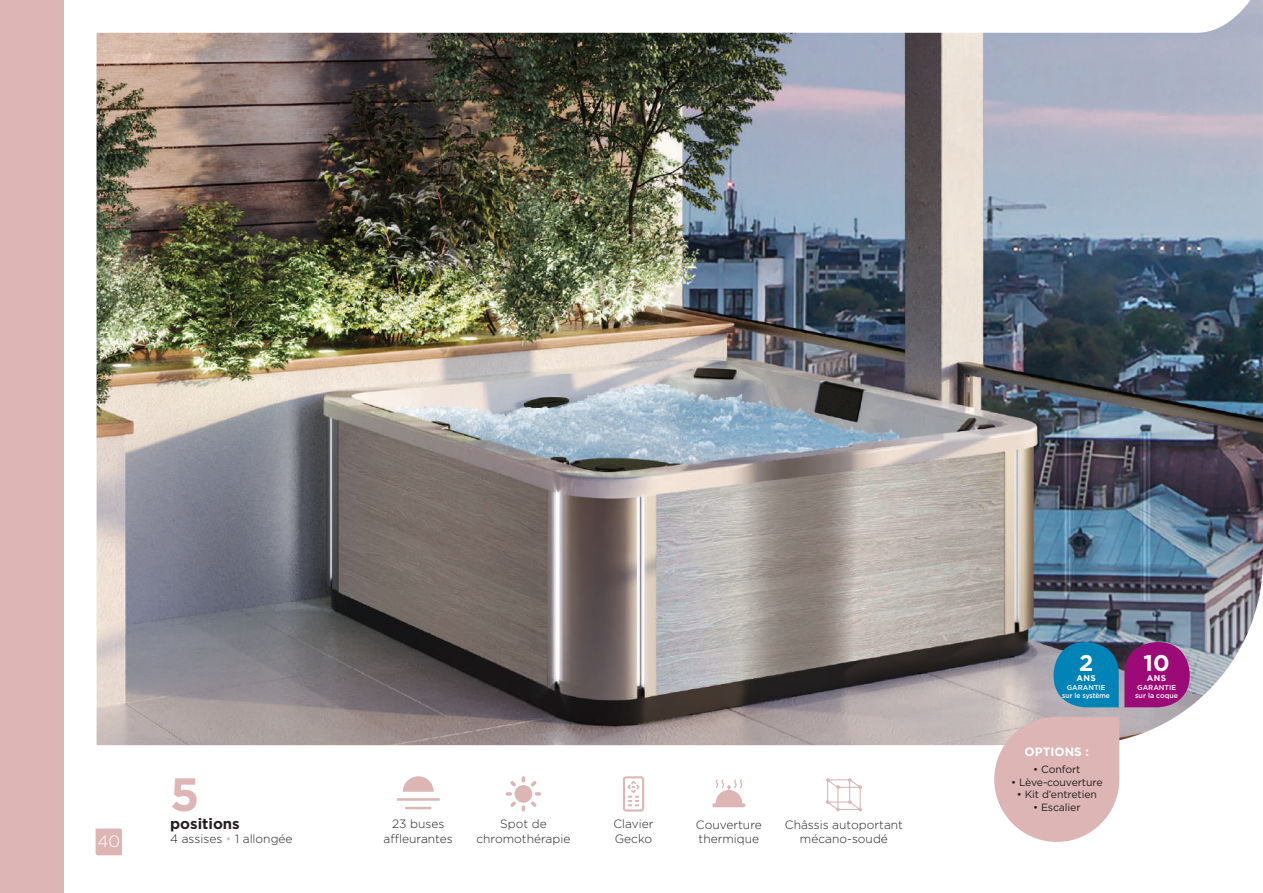
<style>
.page{position:relative;width:1263px;height:893px;background:#fff}
.page>*{position:absolute;margin:0;border:0;box-sizing:border-box;transform-origin:0 0}
.t1{font:700 46.65px "Gotham";color:#dcb5b4}
.t2{font:700 22.65px "Gotham";color:#fff}
.t3{font:300 16.5px "Gotham";color:#fff}
.t4{font:700 15px "Gotham";color:#231f20}
.t5{font:300 12px/14.4px "Gotham";color:#231f20;text-align:center}
.t6{font:700 12px "Gotham";color:#fff}
.t7{font:10.5px "Gotham";letter-spacing:-.01em;color:#231f20}
.t8{font:700 8.4px "Gotham";letter-spacing:.05em;color:#fff}
.t9{font:500 7.05px/8.4px "Gotham";color:#fff}
.s1{color:#dcb5b4}
</style>
<div class="page">
<img style="left:95px;top:0;width:1167px;height:856px">
<div style="left:0;top:0;width:64px;height:893px;background:#dcb5b4"></div>
<svg style="left:96px;top:829px;width:26px;height:26px"></svg>
<hr style="left:397px;top:798px;width:43px;height:3px;background:#dcb5b4">
<svg style="left:403px;top:776px;width:31px;height:16px"></svg>
<hr style="left:405px;top:807px;width:26px;height:2px;background:#dcb5b4">
<div style="left:515px;top:785px;width:17px;height:18px;background:#dcb5b4;border-radius:50%"></div>
<svg style="left:522px;top:776px;width:3px;height:6px"></svg>
<svg style="left:522px;top:805px;width:3px;height:7px"></svg>
<svg style="left:531px;top:781px;width:10px;height:26px"></svg>
<svg style="left:506px;top:781px;width:10px;height:26px"></svg>
<svg style="left:623px;top:776px;width:21px;height:36px"></svg>
<svg style="left:712px;top:779px;width:33px;height:28px"></svg>
<div style="left:827px;top:779px;width:23px;height:24px;border:1px solid #dcb5b4"></div>
<div style="left:837px;top:787px;width:24px;height:23px;border:1px solid #dcb5b4"></div>
<svg style="left:826px;top:778px;width:14px;height:11px"></svg>
<svg style="left:826px;top:800px;width:14px;height:11px"></svg>
<svg style="left:848px;top:778px;width:14px;height:11px"></svg>
<svg style="left:848px;top:800px;width:14px;height:11px"></svg>
<h3 class="t3" style="left:97px;top:831px;width:24px">40</h3>
<h1 class="t1" style="left:170px;top:763px;width:31px">5</h1>
<p class="t4" style="left:170px;top:813px;width:71px">positions</p>
<p class="t5" style="left:170px;top:831px;width:124px">4 assises <span class="s1">•</span> 1 allongée</p>
<p class="t5" style="left:384px;top:817px;width:71px">23 buses affleurantes</p>
<p class="t5" style="left:476px;top:817px;width:95px">Spot de chromothérapie</p>
<p class="t5" style="left:613px;top:817px;width:42px;text-align:left">Clavier<br>Gecko</p>
<p class="t5" style="left:696px;top:817px;width:67px;text-align:left">Couverture thermique</p>
<p class="t5" style="left:785px;top:817px;width:120px">Châssis autoportant mécano-soudé</p>
<h2 class="t2" style="left:1079px;top:648px;width:16px">2</h2>
<p class="t8" style="left:1076px;top:673px;width:21px">ANS</p>
<p class="t9" style="left:1062px;top:683px;width:49px;text-align:center">GARANTIE sur le système</p>
<p class="t6" style="left:1025px;top:744px;width:66px">OPTIONS :</p>
<p class="t7" style="left:1033px;top:763px;width:49px">• Confort</p>
<p class="t7" style="left:1011px;top:775px;width:93px">• Lève-couverture</p>
<p class="t7" style="left:1017px;top:788px;width:82px">• Kit d’entretien</p>
<p class="t7" style="left:1033px;top:801px;width:49px">• Escalier</p>
<h2 class="t2" style="left:1143px;top:648px;width:28px">10</h2>
<p class="t8" style="left:1147px;top:673px;width:21px">ANS</p>
<p class="t9" style="left:1135px;top:683px;width:45px">GARANTIE sur la coque</p>
</div>
